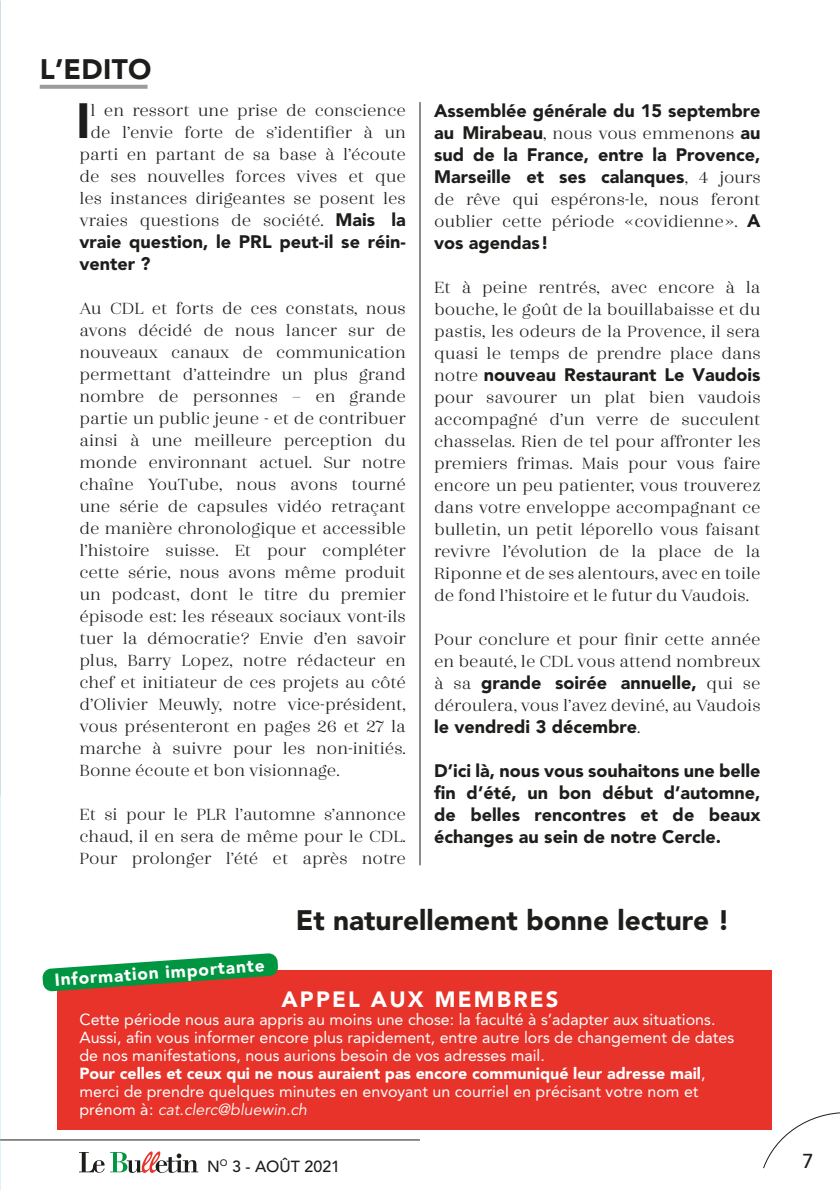
<style>
.page{position:relative;width:840px;height:1191px;background:#fff}
.page>*{position:absolute;margin:0;border:0;box-sizing:border-box;transform-origin:0 0}
.t1{font:900 49px "Avenir";color:#1d1d1b}
.t2{font:900 28px "Avenir";color:#1d1d1b}
.t3{font:900 22px "Avenir";letter-spacing:.1em;color:#fff}
.t4{font:500 20px "Avenir";color:#1d1d1b}
.t5{font:18px/22px "Zahrah";color:#1d1d1b;text-align:justify}
.t6{font:900 18px/22px "Avenir";color:#1d1d1b}
.t7{font:900 17.4px "Avenir";color:#fff}
.t8{font:16px/18px "Avenir";color:#fff}
.t9{font:500 16px "Avenir";color:#1d1d1b}
.s1{font-family:"Avenir";font-weight:900}
.s2{font-family:"Zahrah";font-weight:400}
.s3{font-weight:900}
.s4{font-style:italic}
</style>
<div class="page">
<svg style="left:761px;top:1111px;width:78px;height:58px"></svg>
<svg style="left:79px;top:1151px;width:119px;height:22px"></svg>
<hr style="left:0;top:1139px;width:420px;height:1px;background:#1d1d1b">
<svg style="left:40px;top:85px;width:107px;height:4px"></svg>
<hr style="left:419px;top:102px;width:1px;height:763px;background:#1d1d1b">
<div style="left:58px;top:969px;width:713px;height:160px;background:#e7332a"></div>
<svg style="left:42px;top:953px;width:236px;height:38px"></svg>
<h2 class="t2" style="left:40px;top:52px;width:113px">L’EDITO</h2>
<h1 class="t1" style="left:76px;top:91px;width:16px">I</h1>
<p class="t5" style="left:79px;top:99px;width:328px;text-align:right">l en ressort une prise de conscience de l’envie forte de s’identifier à un parti en partant de sa base à l’écoute de ses nouvelles forces vives et que les instances dirigeantes se posent les vraies questions de société. <span class="s1">Mais la</span></p>
<p class="t6" style="left:79px;top:230px;width:328px">vraie question, le PRL peut-il se réin&shy;venter ?</p>
<p class="t5" style="left:79px;top:297px;width:328px">Au CDL et forts de ces constats, nous avons décidé de nous lancer sur de nouveaux canaux de communication permettant d’atteindre un plus grand nombre de personnes – en grande partie un public jeune - et de contribuer ainsi à une meilleure perception du monde environnant actuel. Sur notre chaîne YouTube, nous avons tourné une série de capsules vidéo retraçant de manière chronologique et accessible l’histoire suisse. Et pour compléter cette série, nous avons même produit un podcast, dont le titre du premier épisode est: les réseaux sociaux vont-ils tuer la démocratie? Envie d’en savoir plus, Barry Lopez, notre rédacteur en chef et initiateur de ces projets au côté d’Olivier Meuwly, notre vice-président, vous présenteront en pages 26 et 27 la marche à suivre pour les non-initiés.<br>Bonne écoute et bon visionnage.</p>
<p class="t5" style="left:79px;top:803px;width:328px">Et si pour le PLR l’automne s’annonce chaud, il en sera de même pour le CDL.<br>Pour prolonger l’été et après notre</p>
<p class="t6" style="left:434px;top:100px;width:328px">Assemblée générale du 15 septembre</p>
<p class="t5" style="left:434px;top:122px;width:327px"><span class="s1">au Mirabeau</span>, nous vous emmenons <span class="s1">au</span></p>
<p class="t6" style="left:434px;top:144px;width:328px">sud de la France, entre la Provence,<br>Marseille et ses calanques<span class="s2">, 4 jours</span></p>
<p class="t5" style="left:434px;top:188px;width:327px">de rêve qui espérons-le, nous feront oublier cette période «covidienne». <span class="s1">A</span></p>
<p class="t6" style="left:434px;top:232px;width:116px">vos agendas!</p>
<p class="t5" style="left:434px;top:276px;width:328px">Et à peine rentrés, avec encore à la bouche, le goût de la bouillabaisse et du pastis, les odeurs de la Provence, il sera quasi le temps de prendre place dans</p>
<p class="t6" style="left:434px;top:364px;width:327px"><span class="s2">notre</span> nouveau Restaurant Le Vaudois</p>
<p class="t5" style="left:434px;top:386px;width:328px">pour savourer un plat bien vaudois accompagné d’un verre de succulent chasselas. Rien de tel pour affronter les premiers frimas. Mais pour vous faire encore un peu patienter, vous trouverez dans votre enveloppe accompagnant ce bulletin, un petit léporello vous faisant revivre l’évolution de la place de la Riponne et de ses alentours, avec en toile de fond l’histoire et le futur du Vaudois.</p>
<p class="t5" style="left:434px;top:628px;width:328px">Pour conclure et pour finir cette année en beauté, le CDL vous attend nombreux</p>
<p class="t6" style="left:434px;top:672px;width:327px"><span class="s2">à sa</span> grande soirée annuelle, <span class="s2">qui se</span></p>
<p class="t5" style="left:434px;top:694px;width:327px">déroulera, vous l’avez deviné, au Vaudois</p>
<p class="t6" style="left:434px;top:716px;width:207px">le vendredi 3 décembre<span class="s2">.</span></p>
<p class="t6" style="left:434px;top:760px;width:328px;text-align:justify">D’ici là, nous vous souhaitons une belle fin d’été, un bon début d’automne, de belles rencontres et de beaux échanges au sein de notre Cercle.</p>
<p class="t7" style="left:54px;top:969px;width:212px;rotate:-4deg">Information importante</p>
<h2 class="t2" style="left:295px;top:903px;width:435px">Et naturellement bonne lecture !</h2>
<p class="t3" style="left:281px;top:986px;width:278px">APPEL AUX MEMBRES</p>
<p class="t8" style="left:79px;top:1010px;width:655px">Cette période nous aura appris au moins une chose: la faculté à s’adapter aux situations.<br>Aussi, afin vous informer encore plus rapidement, entre autre lors de changement de dates de nos manifestations, nous aurions besoin de vos adresses mail.<br><span class="s3">Pour celles et ceux qui ne nous auraient pas encore communiqué leur adresse mail</span>, merci de prendre quelques minutes en envoyant un courriel en précisant votre nom et prénom à: <span class="s4">cat.clerc@bluewin.ch</span></p>
<p class="t9" style="left:207px;top:1156px;width:134px">N<sup>O</sup> 3 - AOÛT 2021</p>
<p class="t4" style="left:802px;top:1149px;width:13px">7</p>
</div>
